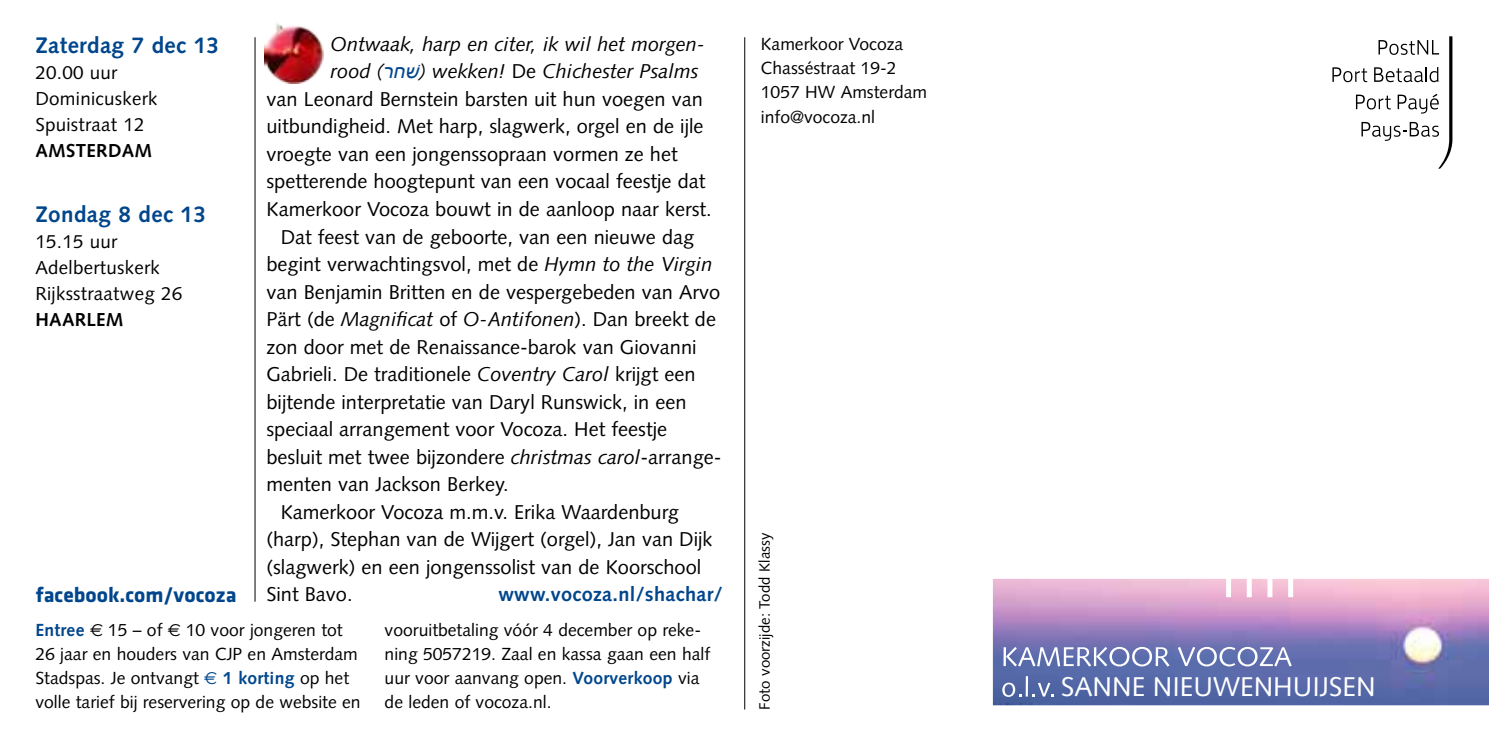
<style>
.page{position:relative;width:1489px;height:745px;background:#fff}
.page>*{position:absolute;margin:0;border:0;box-sizing:border-box;transform-origin:0 0}
.t1{font:27px "Syntax";color:#fff}
.t2{font:700 22.5px "Syntax";letter-spacing:.015em;color:#01468c}
.t3{font:700 21.75px "Klavika";color:#01468c}
.t4{font:20px "Syntax";color:#000}
.t5{font:italic 20px "Syntax";color:#000}
.t6{font:700 20px "Syntax";letter-spacing:.015em;color:#01468c}
.t7{font:18.75px/26px "Syntax";letter-spacing:.015em;color:#000}
.t8{font:700 18.75px "Syntax";letter-spacing:.015em;color:#000}
.t9{font:17.5px/23.8px "Syntax";color:#000}
.t10{font:15px "Syntax";color:#000}
.s1{font-family:"Arial";color:#01468c}
.s2{font-style:normal}
.s3{font-style:italic}
.s4{font-weight:700;color:#01468c}
.s5{font-family:"Euro Sans"}
.s6{font-family:"Euro Sans";color:#01468c}
</style>
<div class="page">
<svg style="left:1332px;top:36px;width:120px;height:132px"></svg>
<hr style="left:744px;top:37px;width:1px;height:672px;background:#000">
<hr style="left:254px;top:37px;width:1px;height:564px;background:#000">
<img style="left:992px;top:578px;width:496px;height:126px">
<svg style="left:1003px;top:646px;width:166px;height:20px"></svg>
<svg style="left:1177px;top:646px;width:114px;height:20px"></svg>
<svg style="left:1002px;top:682px;width:19px;height:14px"></svg>
<hr style="left:1025px;top:675px;width:2px;height:21px;background:#fff">
<svg style="left:1032px;top:682px;width:21px;height:14px"></svg>
<img style="left:265px;top:23px;width:58px;height:60px">
<p class="t2" style="left:35px;top:32px;width:185px">Zaterdag 7 dec 13</p>
<p class="t7" style="left:35px;top:59px;width:124px">20.00 uur<br>Dominicuskerk<br>Spuistraat 12</p>
<p class="t8" style="left:35px;top:140px;width:118px">Amsterdam</p>
<p class="t2" style="left:35px;top:201px;width:172px">Zondag 8 dec 13</p>
<p class="t7" style="left:35px;top:228px;width:148px">15.15 uur<br>Adelbertuskerk<br>Rijksstraatweg 26</p>
<p class="t8" style="left:35px;top:309px;width:75px">HAARLEM</p>
<p class="t3" style="left:36px;top:582px;width:202px">facebook.com/vocoza</p>
<p class="t5" style="left:330px;top:32px;width:376px">Ontwaak, harp en citer, ik wil het morgen-</p>
<p class="t5" style="left:330px;top:60px;width:369px">rood ( <span class="s1">שׁחר</span> ( wekken! <span class="s2">De</span> Chichester Psalms</p>
<p class="t4" style="left:266px;top:87px;width:438px">van Leonard Bernstein barsten uit hun voegen van</p>
<p class="t4" style="left:266px;top:114px;width:438px">uitbundigheid. Met harp, slagwerk, orgel en de ijle</p>
<p class="t4" style="left:266px;top:142px;width:413px">vroegte van een jongenssopraan vormen ze het</p>
<p class="t4" style="left:266px;top:169px;width:440px">spetterende hoogtepunt van een vocaal feestje dat</p>
<p class="t4" style="left:266px;top:197px;width:446px">Kamerkoor Vocoza bouwt in de aanloop naar kerst.</p>
<p class="t4" style="left:281px;top:224px;width:415px">Dat feest van de geboorte, van een nieuwe dag</p>
<p class="t4" style="left:266px;top:252px;width:447px">begint verwachtingsvol, met de <span class="s3">Hymn to the Virgin</span></p>
<p class="t4" style="left:266px;top:279px;width:455px">van Benjamin Britten en de vespergebeden van Arvo</p>
<p class="t4" style="left:266px;top:307px;width:451px">Pärt (de <span class="s3">Magnificat</span> of <span class="s3">O-Antifonen</span>). Dan breekt de</p>
<p class="t4" style="left:266px;top:334px;width:431px">zon door met de Renaissance-barok van Giovanni</p>
<p class="t4" style="left:266px;top:362px;width:430px">Gabrieli. De traditionele <span class="s3">Coventry Carol</span> krijgt een</p>
<p class="t4" style="left:266px;top:389px;width:421px">bijtende interpretatie van Daryl Runswick, in een</p>
<p class="t4" style="left:266px;top:417px;width:402px">speciaal arrangement voor Vocoza. Het feestje</p>
<p class="t4" style="left:266px;top:444px;width:456px">besluit met twee bijzondere <span class="s3">christmas carol</span>-arrange-</p>
<p class="t4" style="left:266px;top:472px;width:244px">menten van Jackson Berkey.</p>
<p class="t4" style="left:281px;top:499px;width:400px">Kamerkoor Vocoza m.m.v. Erika Waardenburg</p>
<p class="t4" style="left:266px;top:527px;width:447px">(harp), Stephan van de Wijgert (orgel), Jan van Dijk</p>
<p class="t4" style="left:266px;top:554px;width:436px">(slagwerk) en een jongenssolist van de Koorschool</p>
<p class="t4" style="left:266px;top:582px;width:88px">Sint Bavo.</p>
<p class="t6" style="left:498px;top:582px;width:226px">www.vocoza.nl/shachar/</p>
<p class="t9" style="left:35px;top:618px;width:327px"><span class="s4">Entree</span> <span class="s5">€</span> 15 – of <span class="s5">€</span> 10 voor jongeren tot 26 jaar en houders van CJP en Amsterdam Stadspas. Je ontvangt <span class="s6">€</span> <span class="s4">1 korting</span> op het volle tarief bij reservering op de website en</p>
<p class="t9" style="left:384px;top:618px;width:327px">vooruitbetaling vóór 4 december op reke&shy;ning 5057219. Zaal en kassa gaan een half uur voor aanvang open. <span class="s4">Voorverkoop</span> via de leden of vocoza.nl.</p>
<p class="t9" style="left:760px;top:32px;width:168px">Kamerkoor Vocoza<br>Chasséstraat 19-2<br>1057 HW Amsterdam info@vocoza.nl</p>
<p class="t10" style="left:755px;top:709px;width:178px;rotate:-90deg">Foto voorzijde: Todd Klassy</p>
<h1 class="t1" style="left:1060px;top:670px;width:316px">SANNE NIEUWENHUIJSEN</h1>
</div>
